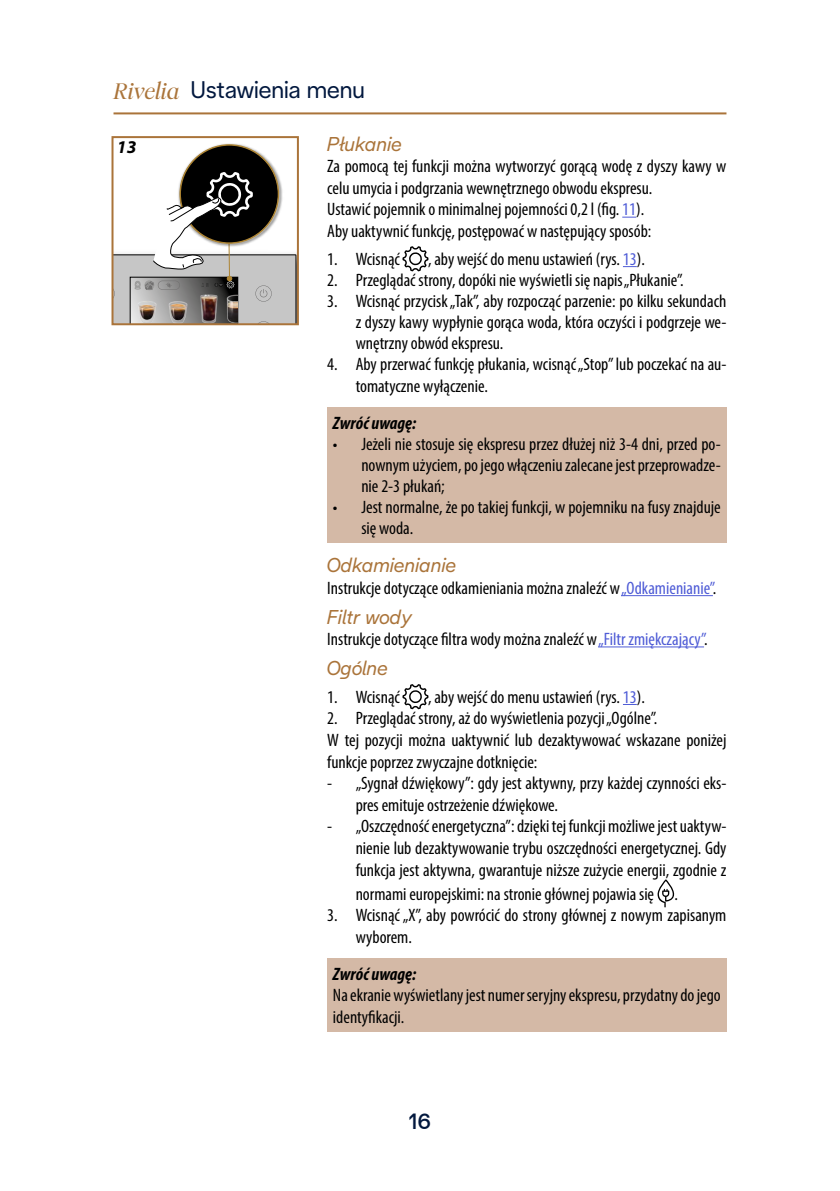
<style>
.page{position:relative;width:840px;height:1191px;background:#fff}
.page>*{position:absolute;margin:0;border:0;box-sizing:border-box;transform-origin:0 0}
.t1{font:24px "De Longhi Sans";color:#02183e}
.t2{font:500 22px "De Longhi Sans";color:#02183e}
.t3{font:italic 20px "De Longhi Sans";color:#aa743a}
.t4{font:condensed 18px/21.6px "Myriad Pro";color:#000}
.t5{font:italic 700 condensed 18px "Myriad Pro";color:#000}
.t6{font:italic 700 18px "Myriad Pro";color:#000}
.s1{font-family:"De Longhi Serif";font-style:italic;color:#aa743a}
.s2{color:#4f5cd6}
</style>
<div class="page">
<hr style="left:113px;top:112px;width:613px;height:2px;background:#aa743a">
<svg style="left:622px;top:217px;width:13px;height:1px"></svg>
<svg style="left:623px;top:266px;width:13px;height:1px"></svg>
<hr style="left:620px;top:595px;width:92px;height:1px;background:#4f5cd6">
<hr style="left:597px;top:646px;width:106px;height:1px;background:#4f5cd6">
<svg style="left:623px;top:704px;width:13px;height:1px"></svg>
<svg style="left:402px;top:246px;width:26px;height:25px"></svg>
<div style="left:327px;top:407px;width:399px;height:135px;background:#d4b9a6"></div>
<svg style="left:402px;top:684px;width:26px;height:25px"></svg>
<svg style="left:657px;top:879px;width:17px;height:28px"></svg>
<div style="left:327px;top:957px;width:399px;height:74px;background:#d4b9a6"></div>
<img style="left:184px;top:143px;width:93px;height:29px">
<svg style="left:114px;top:172px;width:182px;height:150px"></svg>
<div style="left:111px;top:136px;width:188px;height:189px;border:2px solid #aa743a"></div>
<h1 class="t1" style="left:113px;top:75px;width:253px"><span class="s1">Rivelia</span> Ustawienia menu</h1>
<p class="t3" style="left:327px;top:131px;width:76px">Płukanie</p>
<p class="t4" style="left:327px;top:155px;width:400px">Za pomocą tej funkcji można wytworzyć gorącą wodę z dyszy kawy w celu umycia i podgrzania wewnętrznego obwodu ekspresu.<br>Ustawić pojemnik o minimalnej pojemności 0,2 l (fig. <span class="s2">11</span>).<br>Aby uaktywnić funkcję, postępować w następujący sposób:</p>
<p class="t4" style="left:327px;top:248px;width:74px">1. Wcisnąć</p>
<p class="t4" style="left:428px;top:248px;width:218px">, aby wejść do menu ustawień (rys. <span class="s2">13</span>).</p>
<p class="t4" style="left:327px;top:269px;width:357px">2. Przeglądać strony, dopóki nie wyświetli się napis „Płukanie”.</p>
<p class="t4" style="left:355px;top:291px;width:372px;line-height:21px;text-align:justify;text-indent:-28px">3. Wcisnąć przycisk „Tak”, aby rozpocząć parzenie: po kilku sekundach z dyszy kawy wypłynie gorąca woda, która oczyści i podgrzeje we&shy;wnętrzny obwód ekspresu.</p>
<p class="t4" style="left:355px;top:353px;width:372px;text-indent:-28px">4. Aby przerwać funkcję płukania, wcisnąć „Stop” lub poczekać na au&shy;tomatyczne wyłączenie.</p>
<p class="t5" style="left:333px;top:412px;width:85px">Zwróć uwagę:</p>
<p class="t4" style="left:361px;top:433px;width:361px;line-height:21px;text-align:justify;text-indent:-28px">• Jeżeli nie stosuje się ekspresu przez dłużej niż 3-4 dni, przed po&shy;nownym użyciem, po jego włączeniu zalecane jest przeprowadze&shy;nie 2-3 płukań;</p>
<p class="t4" style="left:361px;top:496px;width:361px;line-height:21px;text-indent:-28px">• Jest normalne, że po takiej funkcji, w pojemniku na fusy znajduje się woda.</p>
<p class="t3" style="left:327px;top:553px;width:130px">Odkamienianie</p>
<p class="t4" style="left:327px;top:577px;width:390px">Instrukcje dotyczące odkamieniania można znaleźć w <span class="s2">„Odkamienianie”</span>.</p>
<p class="t3" style="left:327px;top:604px;width:86px">Filtr wody</p>
<p class="t4" style="left:327px;top:628px;width:381px">Instrukcje dotyczące filtra wody można znaleźć w <span class="s2">„Filtr zmiękczający”</span>.</p>
<p class="t3" style="left:327px;top:656px;width:62px">Ogólne</p>
<p class="t4" style="left:327px;top:685px;width:74px">1. Wcisnąć</p>
<p class="t4" style="left:428px;top:685px;width:218px">, aby wejść do menu ustawień (rys. <span class="s2">13</span>).</p>
<p class="t4" style="left:327px;top:707px;width:400px">2. Przeglądać strony, aż do wyświetlenia pozycji „Ogólne”.<br>W tej pozycji można uaktywnić lub dezaktywować wskazane poniżej funkcje poprzez zwyczajne dotknięcie:</p>
<p class="t4" style="left:355px;top:772px;width:372px;text-indent:-28px">- „Sygnał dźwiękowy”: gdy jest aktywny, przy każdej czynności eks&shy;pres emituje ostrzeżenie dźwiękowe.</p>
<p class="t4" style="left:355px;top:815px;width:372px;text-align:justify;text-indent:-28px">- „Oszczędność energetyczna”: dzięki tej funkcji możliwe jest uaktyw&shy;nienie lub dezaktywowanie trybu oszczędności energetycznej. Gdy funkcja jest aktywna, gwarantuje niższe zużycie energii, zgodnie z</p>
<p class="t4" style="left:355px;top:882px;width:324px">normami europejskimi: na stronie głównej pojawia się .</p>
<p class="t4" style="left:355px;top:904px;width:372px;text-indent:-28px">3. Wcisnąć „X”, aby powrócić do strony głównej z nowym zapisanym wyborem.</p>
<p class="t5" style="left:333px;top:962px;width:85px">Zwróć uwagę:</p>
<p class="t4" style="left:333px;top:984px;width:389px">Na ekranie wyświetlany jest numer seryjny ekspresu, przydatny do jego identyfikacji.</p>
<p class="t6" style="left:117px;top:135px;width:21px">13</p>
<p class="t2" style="left:409px;top:1108px;width:23px">16</p>
</div>
